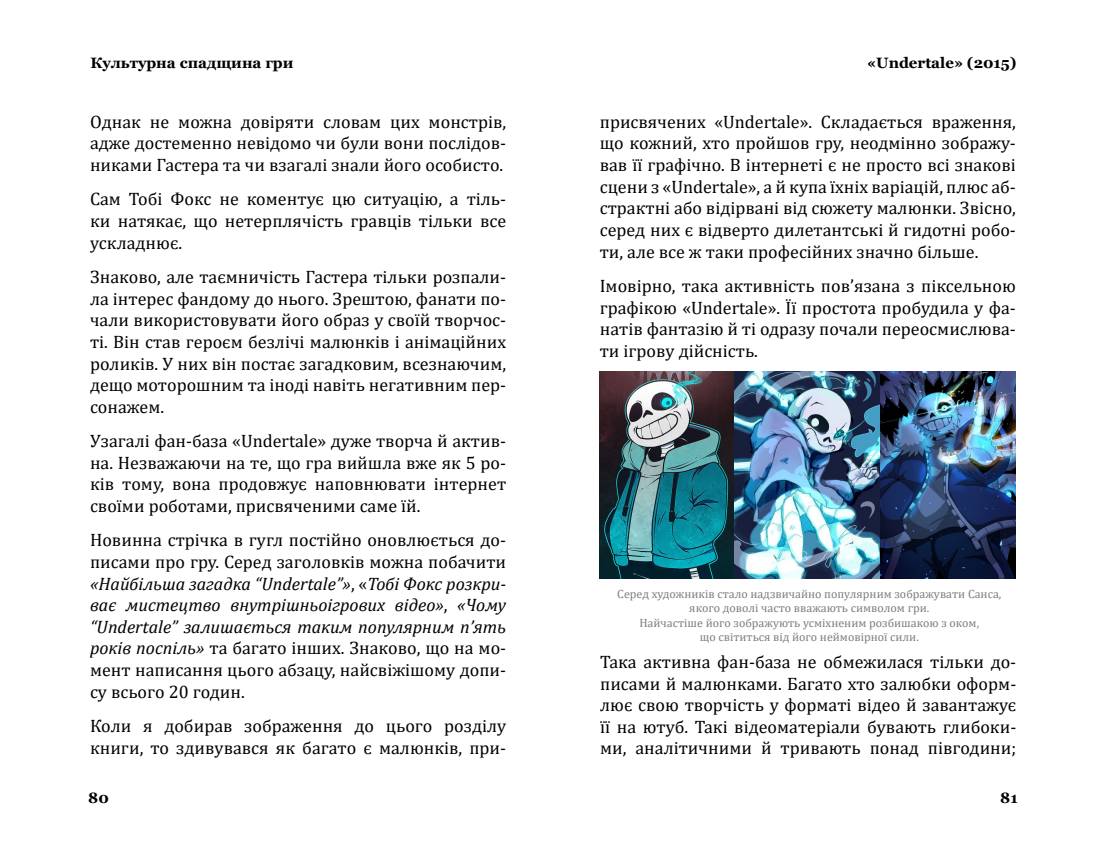
<style>
.page{position:relative;width:1106px;height:851px;background:#fff}
.page>*{position:absolute;margin:0;border:0;box-sizing:border-box;transform-origin:0 0}
.t1{font:18px/21.6px "Cambria";color:#000;text-align:justify}
.t2{font:700 15px "Georgia";color:#000}
.t3{font:12px/14.4px "Cambria";color:#807a82;text-align:center}
.s1{font-style:italic}
</style>
<div class="page">
<img style="left:600px;top:371px;width:416px;height:207px">
<p class="t2" style="left:91px;top:53px;width:204px">Культурна спадщина гри</p>
<p class="t1" style="left:90px;top:111px;width:417px">Однак не можна довіряти словам цих монстрів, адже достеменно невідомо чи були вони послідов&shy;никами Гастера та чи взагалі знали його особисто.</p>
<p class="t1" style="left:90px;top:188px;width:417px">Сам Тобі Фокс не коментує цю ситуацію, а тіль&shy;ки натякає, що нетерплячість гравців тільки все ускладнює.</p>
<p class="t1" style="left:90px;top:266px;width:417px">Знаково, але таємничість Гастера тільки розпали&shy;ла інтерес фандому до нього. Зрештою, фанати по&shy;чали використовувати його образ у своїй творчос&shy;ті. Він став героєм безлічі малюнків і анімаційних роликів. У них він постає загадковим, всезнаючим, дещо моторошним та іноді навіть негативним пер&shy;сонажем.</p>
<p class="t1" style="left:90px;top:430px;width:417px">Узагалі фан-база «Undertale» дуже творча й актив&shy;на. Незважаючи на те, що гра вийшла вже як 5 ро&shy;ків тому, вона продовжує наповнювати інтернет своїми роботами, присвяченими саме їй.</p>
<p class="t1" style="left:90px;top:529px;width:417px">Новинна стрічка в гугл постійно оновлюється до&shy;писами про гру. Серед заголовків можна побачити <span class="s1">«Найбільша загадка “Undertale”»</span>, «<span class="s1">Тобі Фокс розкри&shy;ває мистецтво внутрішньоігрових відео»</span>, <span class="s1">«Чому “Undertale” залишається таким популярним п’ять років поспіль»</span> та багато інших. Знаково, що на мо&shy;мент написання цього абзацу, найсвіжішому допи&shy;су всього 20 годин.</p>
<p class="t1" style="left:90px;top:715px;width:417px">Коли я добирав зображення до цього розділу книги, то здивувався як багато є малюнків, при-</p>
<p class="t2" style="left:867px;top:53px;width:151px">«Undertale» (2015)</p>
<p class="t1" style="left:600px;top:111px;width:417px">присвячених «Undertale». Складається враження, що кожний, хто пройшов гру, неодмінно зображу&shy;вав її графічно. В інтернеті є не просто всі знакові сцени з «Undertale», а й купа їхніх варіацій, плюс аб&shy;страктні або відірвані від сюжету малюнки. Звісно, серед них є відверто дилетантські й гидотні робо&shy;ти, але все ж таки професійних значно більше.</p>
<p class="t1" style="left:600px;top:275px;width:417px">Імовірно, така активність пов’язана з піксельною графікою «Undertale». Її простота пробудила у фа&shy;натів фантазію й ті одразу почали переосмислюва&shy;ти ігрову дійсність.</p>
<p class="t3" style="left:617px;top:586px;width:385px">Серед художників стало надзвичайно популярним зображувати Санса, якого доволі часто вважають символом гри.<br>Найчастіше його зображують усміхненим розбишакою з оком,<br>що світиться від його неймовірної сили.</p>
<p class="t1" style="left:600px;top:650px;width:417px">Така активна фан-база не обмежилася тільки до&shy;писами й малюнками. Багато хто залюбки оформ&shy;лює свою творчість у форматі відео й завантажує її на ютуб. Такі відеоматеріали бувають глибоки&shy;ми, аналітичними й тривають понад півгодини;</p>
<p class="t2" style="left:88px;top:787px;width:22px">80</p>
<p class="t2" style="left:1000px;top:787px;width:19px">81</p>
</div>
